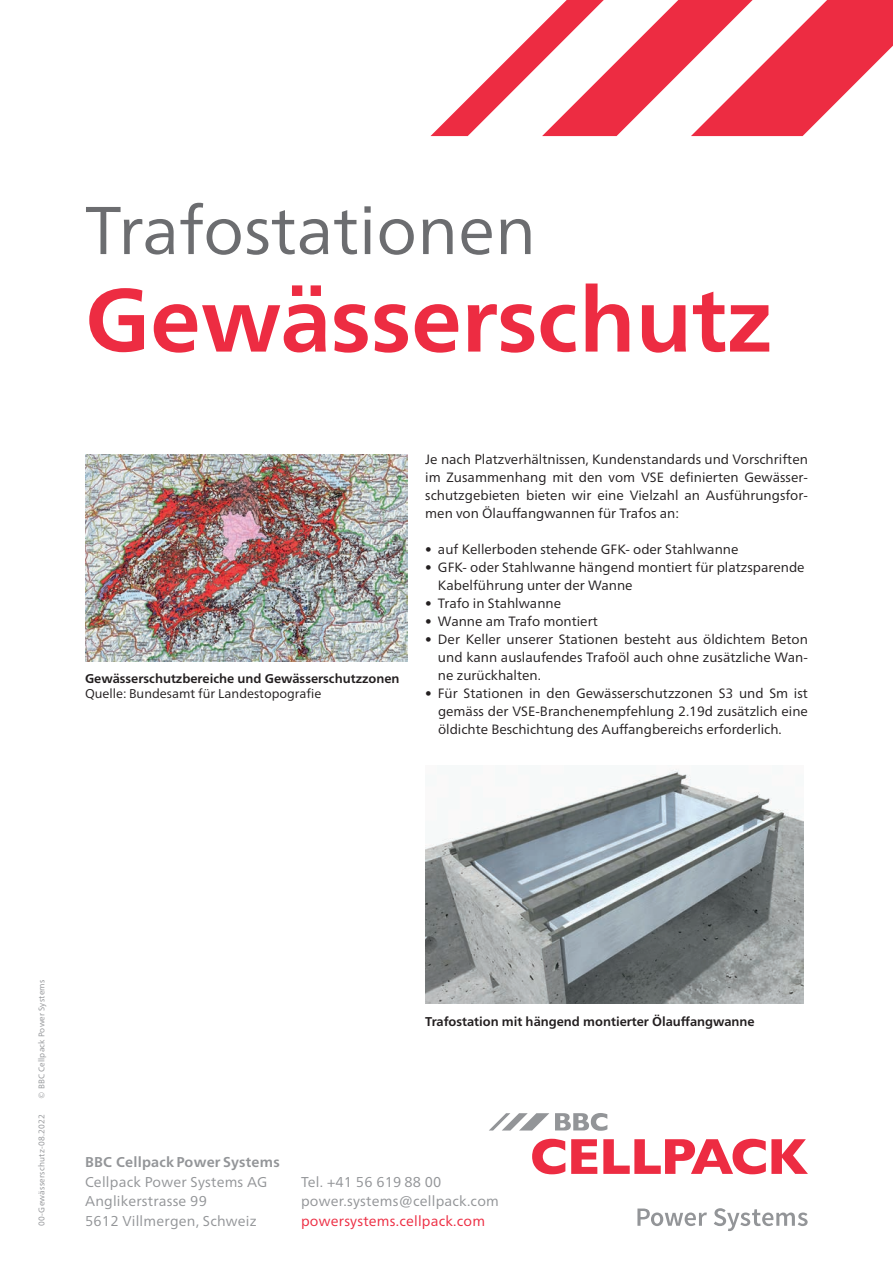
<style>
.page{position:relative;width:893px;height:1263px;background:#fff}
.page>*{position:absolute;margin:0;border:0;box-sizing:border-box;transform-origin:0 0}
.t1{font:700 90px "Frutiger Neue LTW1 G";color:#ed2c42}
.t2{font:67.5px "Frutiger Neue LTW1 G";color:#6c6d70}
.t3{font:14.25px "Frutiger Neue LTW1 G";letter-spacing:.015em;color:#939598}
.t4{font:14.25px "Frutiger Neue LTW1 G";letter-spacing:.015em;color:#ed2c42}
.t5{font:700 14.25px "Frutiger Neue LTW1 G";letter-spacing:.015em;color:#939598}
.t6{font:13.5px/18px "Frutiger Neue LTW1 G";color:#231f20;text-align:justify}
.t7{font:700 12.75px "Frutiger Neue LTW1 G";color:#231f20}
.t8{font:12.75px "Frutiger Neue LTW1 G";color:#231f20}
.t9{font:8.25px "Frutiger Neue LTW1 G";letter-spacing:.02em;color:#939598}
</style>
<div class="page">
<svg style="left:430px;top:0;width:463px;height:136px"></svg>
<img style="left:425px;top:769px;width:378px;height:234px">
<img style="left:85px;top:454px;width:323px;height:207px">
<svg style="left:637px;top:1208px;width:70px;height:18px"></svg>
<svg style="left:714px;top:1208px;width:94px;height:23px"></svg>
<svg style="left:532px;top:1139px;width:33px;height:35px"></svg>
<svg style="left:571px;top:1139px;width:26px;height:35px"></svg>
<svg style="left:603px;top:1139px;width:205px;height:35px"></svg>
<svg style="left:489px;top:1113px;width:60px;height:17px"></svg>
<svg style="left:555px;top:1113px;width:52px;height:18px"></svg>
<h2 class="t2" style="left:85px;top:181px;width:452px">Trafostationen</h2>
<h1 class="t1" style="left:85px;top:255px;width:689px">Gewässerschutz</h1>
<p class="t7" style="left:85px;top:669px;width:316px">Gewässerschutzbereiche und Gewässerschutzzonen</p>
<p class="t8" style="left:85px;top:684px;width:238px">Quelle: Bundesamt für Landestopografie</p>
<p class="t6" style="left:425px;top:449px;width:384px">Je nach Platzverhältnissen, Kundenstandards und Vorschriften im Zusammenhang mit den vom VSE definierten Gewässer&shy;schutzgebieten bieten wir eine Vielzahl an Ausführungsfor&shy;men von Ölauffangwannen für Trafos an:</p>
<p class="t6" style="left:425px;top:539px;width:315px">• auf Kellerboden stehende GFK- oder Stahlwanne</p>
<p class="t6" style="left:438px;top:557px;width:368px;text-indent:-13px">• GFK- oder Stahlwanne hängend montiert für platzsparende<br>Kabelführung unter der Wanne</p>
<p class="t6" style="left:425px;top:593px;width:137px">• Trafo in Stahlwanne</p>
<p class="t6" style="left:425px;top:611px;width:174px">• Wanne am Trafo montiert</p>
<p class="t6" style="left:438px;top:629px;width:371px;text-indent:-13px">• Der Keller unserer Stationen besteht aus öldichtem Beton und kann auslaufendes Trafoöl auch ohne zusätzliche Wan&shy;ne zurückhalten.</p>
<p class="t6" style="left:438px;top:683px;width:371px;text-indent:-13px">• Für Stationen in den Gewässerschutzzonen S3 und Sm ist gemäss der VSE-Branchenempfehlung 2.19d zusätzlich eine öldichte Beschichtung des Auffangbereichs erforderlich.</p>
<p class="t9" style="left:36px;top:1099px;width:120px;rotate:-90deg">© BBC Cellpack Power Systems</p>
<p class="t9" style="left:36px;top:1226px;width:113px;rotate:-90deg">00-Gewässerschutz-08.2022</p>
<p class="t7" style="left:425px;top:1012px;width:331px">Trafostation mit hängend montierter Ölauffangwanne</p>
<p class="t5" style="left:85px;top:1152px;width:196px">BBC Cellpack Power Systems</p>
<p class="t3" style="left:85px;top:1171px;width:184px">Cellpack Power Systems AG</p>
<p class="t3" style="left:301px;top:1171px;width:142px">Tel. +41 56 619 88 00</p>
<p class="t3" style="left:85px;top:1191px;width:123px">Anglikerstrasse 99</p>
<p class="t3" style="left:301px;top:1191px;width:199px">power.systems@cellpack.com</p>
<p class="t3" style="left:85px;top:1210px;width:173px">5612 Villmergen, Schweiz</p>
<p class="t4" style="left:301px;top:1210px;width:186px">powersystems.cellpack.com</p>
</div>
